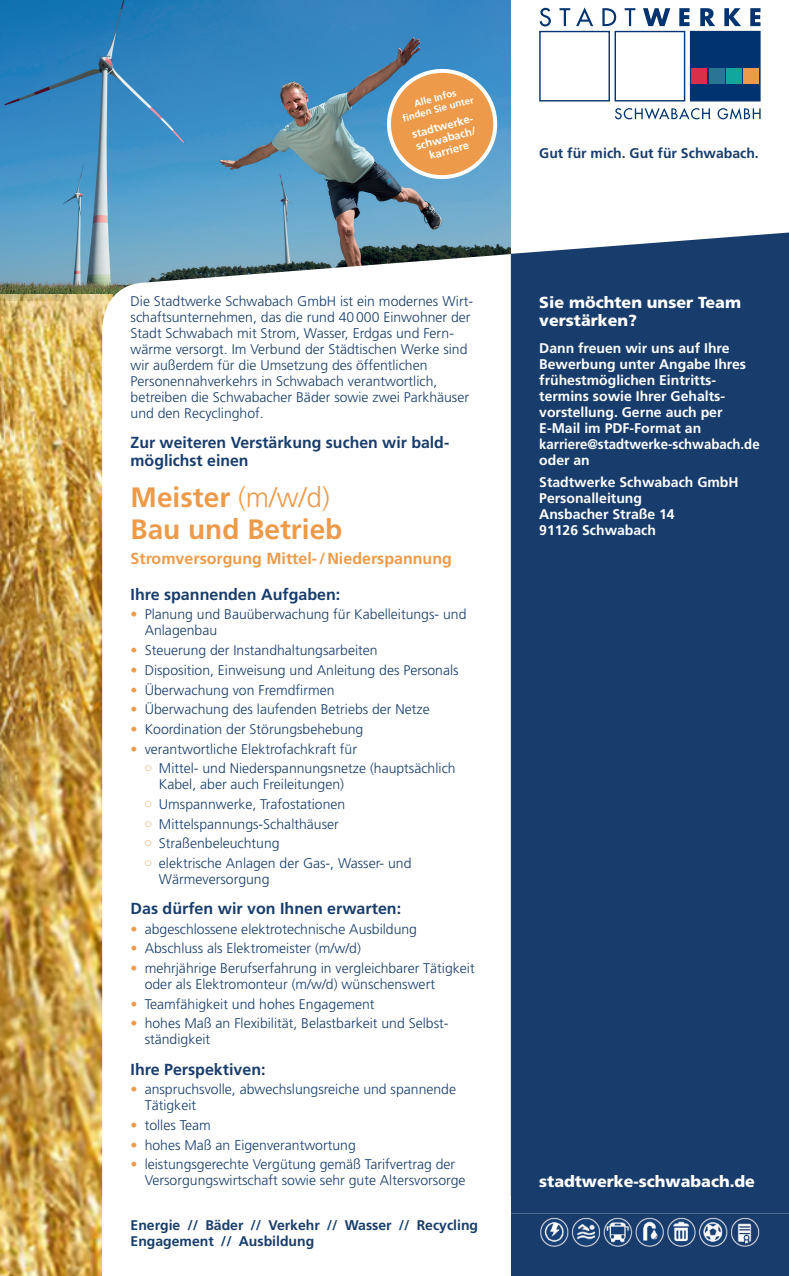
<style>
.page{position:relative;width:789px;height:1276px;background:#fff}
.page>*{position:absolute;margin:0;border:0;box-sizing:border-box;transform-origin:0 0}
.t1{font:700 28px/32px "Frutiger";color:#ed9b4a}
.t2{font:700 16px/18px "Frutiger";color:#183d6c}
.t3{font:900 16px/18px "Frutiger";color:#fff}
.t4{font:700 16px "Frutiger";color:#ed9b4a}
.t5{font:300 14px/16px "Frutiger";color:#183d6c}
.t6{font:700 14px/16px "Frutiger";color:#fff}
.t7{font:700 14px/16px "Frutiger";color:#183d6c}
.t8{font:700 11px/12.4px "Frutiger";color:#fff;text-align:center}
.t9{font:700 9.8px/11px "Frutiger";color:#fff;text-align:center}
.s1{font-weight:300}
.s2{color:#ed9b4a}
</style>
<div class="page">
<div style="left:510px;top:998px;width:278px;height:278px;background:#183d6c"></div>
<img style="left:0;top:0;width:510px;height:295px">
<svg style="left:615px;top:108px;width:94px;height:12px"></svg>
<svg style="left:717px;top:108px;width:43px;height:11px"></svg>
<svg style="left:539px;top:7px;width:221px;height:95px"></svg>
<div style="left:691px;top:68px;width:15px;height:16px;background:#da2f49"></div>
<div style="left:708px;top:68px;width:16px;height:16px;background:#2c7495"></div>
<div style="left:725px;top:68px;width:16px;height:16px;background:#12a79d"></div>
<div style="left:742px;top:68px;width:16px;height:16px;background:#ed9b4a"></div>
<img style="left:0;top:295px;width:102px;height:981px">
<svg style="left:102px;top:232px;width:408px;height:964px"></svg>
<div style="left:510px;top:232px;width:278px;height:981px;background:#183d6c"></div>
<img style="left:540px;top:1217px;width:220px;height:30px">
<svg style="left:381px;top:63px;width:122px;height:122px;background:#b5a185"></svg>
<svg style="left:145px;top:765px;width:6px;height:6px"></svg>
<svg style="left:145px;top:801px;width:6px;height:6px"></svg>
<svg style="left:145px;top:820px;width:6px;height:6px"></svg>
<svg style="left:145px;top:840px;width:6px;height:6px"></svg>
<svg style="left:145px;top:860px;width:6px;height:6px"></svg>
<p class="t9" style="left:398px;top:102px;width:75px;rotate:-15deg">Alle Infos finden Sie unter</p>
<p class="t8" style="left:410px;top:128px;width:66px;rotate:-15deg">stadtwerke&shy;schwabach/ karriere</p>
<p class="t5" style="left:130px;top:293px;width:344px">Die Stadtwerke Schwabach GmbH ist ein modernes Wirt&shy;schaftsunternehmen, das die rund 40000 Einwohner der Stadt Schwabach mit Strom, Wasser, Erdgas und Fern&shy;wärme versorgt. Im Verbund der Städtischen Werke sind wir außerdem für die Umsetzung des öffentlichen Personennahverkehrs in Schwabach verantwortlich, betreiben die Schwabacher Bäder sowie zwei Parkhäuser und den Recyclinghof.</p>
<p class="t2" style="left:130px;top:433px;width:320px">Zur weiteren Verstärkung suchen wir bald&shy;möglichst einen</p>
<h1 class="t1" style="left:130px;top:481px;width:213px">Meister <span class="s1">(m/w/d)<br></span>Bau und Betrieb</h1>
<p class="t4" style="left:130px;top:549px;width:323px">Stromversorgung Mittel- /Niederspannung</p>
<p class="t2" style="left:130px;top:585px;width:211px">Ihre spannenden Aufgaben:</p>
<p class="t5" style="left:145px;top:606px;width:323px;text-indent:-14px"><span class="s2">•</span> Planung und Bauüberwachung für Kabelleitungs- und<br>Anlagenbau</p>
<p class="t5" style="left:130px;top:642px;width:248px"><span class="s2">•</span> Steuerung der Instandhaltungsarbeiten</p>
<p class="t5" style="left:130px;top:662px;width:329px"><span class="s2">•</span> Disposition, Einweisung und Anleitung des Personals</p>
<p class="t5" style="left:130px;top:681px;width:205px"><span class="s2">•</span> Überwachung von Fremdfirmen</p>
<p class="t5" style="left:130px;top:701px;width:300px"><span class="s2">•</span> Überwachung des laufenden Betriebs der Netze</p>
<p class="t5" style="left:130px;top:721px;width:234px"><span class="s2">•</span> Koordination der Störungsbehebung</p>
<p class="t5" style="left:159px;top:739px;width:298px;line-height:19.6px;text-indent:-28px"><span class="s2">•</span> verantwortliche Elektrofachkraft für<br>Mittel- und Niederspannungsnetze (hauptsächlich</p>
<p class="t5" style="left:159px;top:774px;width:254px;line-height:19.6px">Kabel, aber auch Freileitungen)<br>Umspannwerke, Trafostationen<br>Mittelspannungs-Schalthäuser<br>Straßenbeleuchtung<br>elektrische Anlagen der Gas-, Wasser- und</p>
<p class="t5" style="left:159px;top:871px;width:112px">Wärmeversorgung</p>
<p class="t2" style="left:130px;top:899px;width:272px">Das dürfen wir von Ihnen erwarten:</p>
<p class="t5" style="left:130px;top:921px;width:288px"><span class="s2">•</span> abgeschlossene elektrotechnische Ausbildung</p>
<p class="t5" style="left:130px;top:940px;width:232px"><span class="s2">•</span> Abschluss als Elektromeister (m/w/d)</p>
<p class="t5" style="left:145px;top:960px;width:331px;text-indent:-14px"><span class="s2">•</span> mehrjährige Berufserfahrung in vergleichbarer Tätigkeit oder als Elektromonteur (m/w/d) wünschenswert</p>
<p class="t5" style="left:130px;top:996px;width:245px"><span class="s2">•</span> Teamfähigkeit und hohes Engagement</p>
<p class="t5" style="left:145px;top:1015px;width:304px;text-indent:-14px"><span class="s2">•</span> hohes Maß an Flexibilität, Belastbarkeit und Selbst&shy;ständigkeit</p>
<p class="t2" style="left:130px;top:1060px;width:136px">Ihre Perspektiven:</p>
<p class="t5" style="left:145px;top:1081px;width:312px;text-indent:-14px"><span class="s2">•</span> anspruchsvolle, abwechslungsreiche und spannende<br>Tätigkeit</p>
<p class="t5" style="left:130px;top:1117px;width:82px"><span class="s2">•</span> tolles Team</p>
<p class="t5" style="left:130px;top:1136px;width:227px"><span class="s2">•</span> hohes Maß an Eigenverantwortung</p>
<p class="t5" style="left:145px;top:1156px;width:322px;text-indent:-14px"><span class="s2">•</span> leistungsgerechte Vergütung gemäß Tarifvertrag der<br>Versorgungswirtschaft sowie sehr gute Altersvorsorge</p>
<p class="t7" style="left:130px;top:1217px;width:349px">Energie // Bäder // Verkehr // Wasser // Recycling<br>Engagement // Ausbildung</p>
<p class="t7" style="left:539px;top:145px;width:221px">Gut für mich. Gut für Schwabach.</p>
<p class="t3" style="left:539px;top:293px;width:203px">Sie möchten unser Team verstärken?</p>
<p class="t6" style="left:539px;top:340px;width:222px">Dann freuen wir uns auf Ihre<br>Bewerbung unter Angabe Ihres frühestmöglichen Eintritts&shy;termins sowie Ihrer Gehalts&shy;vorstellung. Gerne auch per<br>E-Mail im PDF-Format an karriere@stadtwerke-schwabach.de oder an</p>
<p class="t6" style="left:539px;top:473px;width:201px">Stadtwerke Schwabach GmbH<br>Personalleitung<br>Ansbacher Straße 14<br>91126 Schwabach</p>
<p class="t3" style="left:539px;top:1172px;width:217px">stadtwerke-schwabach.de</p>
</div>
